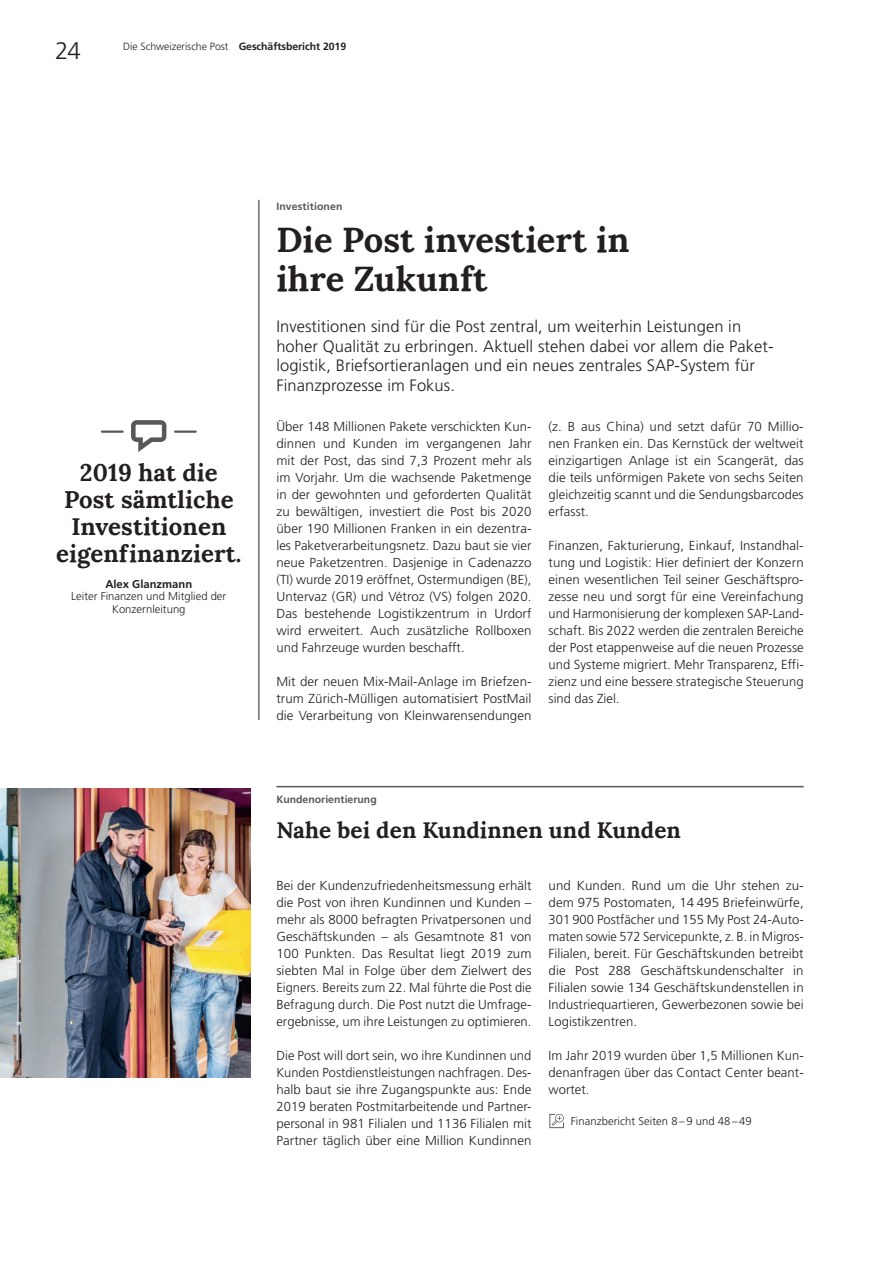
<style>
.page{position:relative;width:893px;height:1263px;background:#fff}
.page>*{position:absolute;margin:0;border:0;box-sizing:border-box;transform-origin:0 0}
.t1{font:700 34.5px/39px "Lora";letter-spacing:.005em;color:#231f20}
.t2{font:700 24px/27px "Lora";letter-spacing:.005em;color:#231f20;text-align:center}
.t3{font:300 24px "Frutiger LT Std";color:#231f20}
.t4{font:700 22.5px "Lora";letter-spacing:.005em;color:#231f20}
.t5{font:300 16.5px/19.5px "Frutiger LT Std";letter-spacing:.005em;color:#231f20}
.t6{font:300 13.05px/17px "Frutiger LT Std";letter-spacing:.005em;color:#231f20;text-align:justify}
.t7{font:300 11.25px/12.8px "Frutiger LT Std";color:#231f20;text-align:center}
.t8{font:300 10.5px "Frutiger LT Std";letter-spacing:-.005em;color:#231f20}
.t9{font:700 10.5px "Frutiger LT Std";color:#57585a}
.s1{font-weight:700}
</style>
<div class="page">
<hr style="left:259px;top:200px;width:1px;height:520px;background:#231f20">
<img style="left:0;top:788px;width:250px;height:289px">
<hr style="left:175px;top:430px;width:21px;height:3px;background:#57585a">
<hr style="left:102px;top:430px;width:21px;height:3px;background:#57585a">
<svg style="left:131px;top:420px;width:35px;height:32px"></svg>
<svg style="left:549px;top:1114px;width:15px;height:14px"></svg>
<hr style="left:276px;top:786px;width:528px;height:1px;background:#57585a">
<h2 class="t3" style="left:55px;top:37px;width:27px">24</h2>
<p class="t8" style="left:123px;top:41px;width:224px">Die Schweizerische Post <span class="s1">Geschäftsbericht 2019</span></p>
<h2 class="t9" style="left:276px;top:200px;width:68px">Investitionen</h2>
<h2 class="t1" style="left:276px;top:217px;width:354px">Die Post investiert in ihre Zukunft</h2>
<p class="t5" style="left:276px;top:317px;width:499px">Investitionen sind für die Post zentral, um weiterhin Leistungen in hoher Qualität zu erbringen. Aktuell stehen dabei vor allem die Paket&shy;logistik, Briefsortieranlagen und ein neues zentrales SAP-System für Finanzprozesse im Fokus.</p>
<p class="t6" style="left:276px;top:418px;width:257px">Über 148 Millionen Pakete verschickten Kun-</p>
<p class="t6" style="left:549px;top:418px;width:257px">(z. B aus China) und setzt dafür 70 Millio-</p>
<p class="t2" style="left:56px;top:457px;width:187px">2019 hat die<br>Post sämtliche<br>Investitionen eigenfinanziert.</p>
<p class="t7" style="left:71px;top:578px;width:157px"><span class="s1">Alex Glanzmann<br></span>Leiter Finanzen und Mitglied der<br>Konzernleitung</p>
<p class="t6" style="left:276px;top:435px;width:257px">dinnen und Kunden im vergangenen Jahr mit der Post, das sind 7,3 Prozent mehr als im Vorjahr. Um die wachsende Paketmenge in der gewohnten und geforderten Qualität zu bewältigen, investiert die Post bis 2020</p>
<p class="t6" style="left:276px;top:537px;width:257px">les Paketverarbeitungsnetz. Dazu baut sie vier neue Paket zentren. Dasjenige in Cadenazzo (TI) wurde 2019 eröffnet, Ostermundigen (BE), Untervaz (GR) und Vétroz (VS) folgen 2020.<br>Das bestehende Logistikzentrum in Urdorf wird erweitert. Auch zusätzliche Rollboxen und Fahrzeuge wurden beschafft.</p>
<p class="t6" style="left:276px;top:520px;width:257px">über 190 Millionen Franken in ein dezentra-</p>
<p class="t6" style="left:276px;top:673px;width:257px">Mit der neuen Mix-Mail-Anlage im Briefzen-</p>
<p class="t6" style="left:276px;top:690px;width:257px">trum Zürich-Mülligen automatisiert PostMail die Verarbeitung von Kleinwarensendungen</p>
<p class="t6" style="left:549px;top:435px;width:257px">nen Franken ein. Das Kernstück der weltweit einzigartigen Anlage ist ein Scangerät, das die teils unförmigen Pakete von sechs Seiten gleichzeitig scannt und die Sendungsbarcodes erfasst.</p>
<p class="t6" style="left:549px;top:537px;width:257px">Finanzen, Fakturierung, Einkauf, Instandhal-</p>
<p class="t6" style="left:549px;top:571px;width:257px">einen wesentlichen Teil seiner Geschäftspro-</p>
<p class="t6" style="left:549px;top:605px;width:257px">und Harmonisierung der komplexen SAP-Land-</p>
<p class="t6" style="left:549px;top:656px;width:257px">und Systeme migriert. Mehr Transparenz, Effi-</p>
<p class="t6" style="left:549px;top:554px;width:257px">tung und Logistik: Hier definiert der Konzern</p>
<p class="t6" style="left:549px;top:588px;width:257px">zesse neu und sorgt für eine Vereinfachung</p>
<p class="t6" style="left:549px;top:622px;width:257px">schaft. Bis 2022 werden die zentralen Bereiche der Post etappenweise auf die neuen Prozesse</p>
<p class="t6" style="left:549px;top:673px;width:257px">zienz und eine bessere strategische Steuerung sind das Ziel.</p>
<h2 class="t9" style="left:276px;top:793px;width:102px">Kundenorientierung</h2>
<h2 class="t4" style="left:276px;top:811px;width:406px">Nahe bei den Kundinnen und Kunden</h2>
<p class="t6" style="left:276px;top:877px;width:257px">Bei der Kundenzufriedenheitsmessung erhält die Post von ihren Kundinnen und Kunden – mehr als 8000 befragten Privatpersonen und Geschäftskunden – als Gesamtnote 81 von 100 Punkten. Das Resultat liegt 2019 zum siebten Mal in Folge über dem Zielwert des Eigners. Bereits zum 22. Mal führte die Post die Befragung durch. Die Post nutzt die Umfrage&shy;ergebnisse, um ihre Leistungen zu optimieren.</p>
<p class="t6" style="left:276px;top:1064px;width:257px">Kunden Postdienstleistungen nachfragen. Des-</p>
<p class="t6" style="left:276px;top:1098px;width:257px">2019 beraten Postmitarbeitende und Partner-</p>
<p class="t6" style="left:276px;top:1047px;width:257px">Die Post will dort sein, wo ihre Kundinnen und</p>
<p class="t6" style="left:276px;top:1081px;width:257px">halb baut sie ihre Zugangspunkte aus: Ende</p>
<p class="t6" style="left:276px;top:1115px;width:257px">personal in 981 Filialen und 1136 Filialen mit<br>Partner täglich über eine Million Kundinnen</p>
<p class="t6" style="left:549px;top:877px;width:257px">und Kunden. Rund um die Uhr stehen zu-</p>
<p class="t6" style="left:549px;top:911px;width:257px">301 900 Postfächer und 155 My Post 24-Auto-</p>
<p class="t6" style="left:549px;top:894px;width:257px">dem 975 Postomaten, 14 495 Briefeinwürfe,</p>
<p class="t6" style="left:549px;top:945px;width:257px">Filialen, bereit. Für Geschäftskunden betreibt die Post 288 Geschäftskundenschalter in Filialen sowie 134 Geschäftskundenstellen in Industriequartieren, Gewerbezonen sowie bei Logistikzentren.</p>
<p class="t6" style="left:549px;top:928px;width:257px">maten sowie 572 Servicepunkte, z. B. in Migros-</p>
<p class="t6" style="left:549px;top:1047px;width:257px">Im Jahr 2019 wurden über 1,5 Millionen Kun&shy;denanfragen über das Contact Center beant&shy;wortet.</p>
<p class="t7" style="left:571px;top:1115px;width:182px">Finanzbericht Seiten 8 – 9 und 48 – 49</p>
</div>
